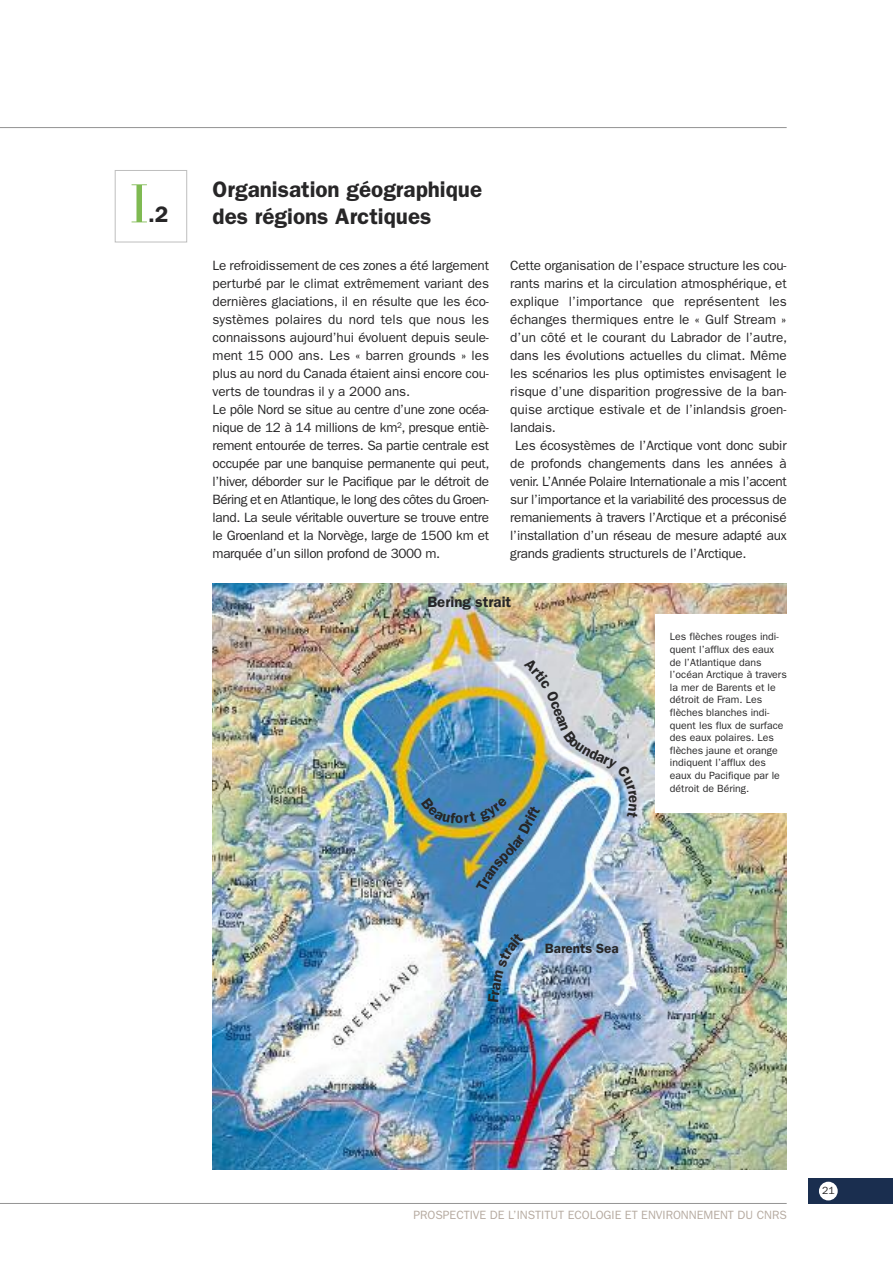
<style>
.page{position:relative;width:893px;height:1263px;background:#fff}
.page>*{position:absolute;margin:0;border:0;box-sizing:border-box;transform-origin:0 0}
.t1{font:54px "Bauer Bodoni";color:#7fba52}
.t2{font:600 22.5px "Franklin Gothic";color:#272627}
.t3{font:600 15px "Franklin Gothic";color:#272627}
.t4{font:13.5px/18px "Franklin Gothic";letter-spacing:-.015em;color:#272627}
.t5{font:600 13.5px "Franklin Gothic";color:#272627}
.t6{font:12px "Franklin Gothic";color:#b6aba1}
.t7{font:10.5px/12.6px "Franklin Gothic";color:#272627}
</style>
<div class="page">
<hr style="left:0;top:127px;width:787px;height:1px;background:#939393">
<hr style="left:0;top:1203px;width:787px;height:1px;background:#939393">
<div style="left:808px;top:1178px;width:85px;height:25px;background:#1a2e4f"></div>
<div style="left:819px;top:1182px;width:19px;height:18px;background:#fff;border-radius:50%"></div>
<div style="left:115px;top:170px;width:72px;height:72px;border:1px solid #bebebe"></div>
<img style="left:213px;top:583px;width:574px;height:587px">
<div style="left:655px;top:614px;width:238px;height:198px;background:#fff"></div>
<img style="left:488px;top:932px;width:36px;height:70px">
<img style="left:421px;top:658px;width:217px;height:233px">
<p class="t2" style="left:213px;top:181px;width:271px">Organisation géographique</p>
<p class="t1" style="left:130px;top:184px;width:20px">I</p>
<p class="t2" style="left:148px;top:207px;width:22px">.2</p>
<p class="t2" style="left:213px;top:208px;width:220px">des régions Arctiques</p>
<p class="t4" style="left:213px;top:257px;width:279px">Le refroidissement de ces zones a été largement perturbé par le climat extrêmement variant des dernières glaciations, il en résulte que les éco&shy;systèmes polaires du nord tels que nous les connaissons aujourd’hui évoluent depuis seule&shy;ment 15 000 ans. Les « barren grounds » les plus au nord du Canada étaient ainsi encore cou&shy;verts de toundras il y a 2000 ans.<br>Le pôle Nord se situe au centre d’une zone océa&shy;nique de 12 à 14 millions de km<sup>2</sup>, presque entiè&shy;rement entourée de terres. Sa partie centrale est occupée par une banquise permanente qui peut, l’hiver, déborder sur le Pacifique par le détroit de Béring et en Atlantique, le long des côtes du Groen&shy;land. La seule véritable ouverture se trouve entre le Groenland et la Norvège, large de 1500 km et marquée d’un sillon profond de 3000 m.</p>
<p class="t4" style="left:510px;top:257px;width:278px">Cette organisation de l’espace structure les cou-</p>
<p class="t4" style="left:510px;top:275px;width:278px">rants marins et la circulation atmosphérique, et</p>
<p class="t4" style="left:510px;top:293px;width:278px">explique l’importance que représentent les</p>
<p class="t4" style="left:510px;top:311px;width:278px">échanges thermiques entre le « Gulf Stream »</p>
<p class="t4" style="left:510px;top:329px;width:279px">d’un côté et le courant du Labrador de l’autre,</p>
<p class="t4" style="left:510px;top:347px;width:278px">dans les évolutions actuelles du climat. Même</p>
<p class="t4" style="left:510px;top:365px;width:278px">les scénarios les plus optimistes envisagent le</p>
<p class="t4" style="left:510px;top:383px;width:278px">risque d’une disparition progressive de la ban-</p>
<p class="t4" style="left:510px;top:401px;width:278px">quise arctique estivale et de l’inlandsis groen-</p>
<p class="t4" style="left:510px;top:419px;width:47px">landais.</p>
<p class="t4" style="left:515px;top:437px;width:273px">Les écosystèmes de l’Arctique vont donc subir</p>
<p class="t4" style="left:510px;top:455px;width:278px">de profonds changements dans les années à</p>
<p class="t4" style="left:510px;top:473px;width:278px">venir. L’Année Polaire Internationale a mis l’accent</p>
<p class="t4" style="left:510px;top:491px;width:278px">sur l’importance et la variabilité des processus de</p>
<p class="t4" style="left:510px;top:509px;width:278px">remaniements à travers l’Arctique et a préconisé</p>
<p class="t4" style="left:510px;top:527px;width:278px">l’installation d’un réseau de mesure adapté aux</p>
<p class="t4" style="left:510px;top:545px;width:238px">grands gradients structurels de l’Arctique.</p>
<p class="t3" style="left:427px;top:596px;width:85px">Bering strait</p>
<p class="t7" style="left:670px;top:631px;width:118px">Les flèches rouges indi&shy;quent l’afflux des eaux de l’Atlantique dans l’océan Arctique à travers la mer de Barents et le détroit de Fram. Les flèches blanches indi&shy;quent les flux de surface des eaux polaires. Les flèches jaune et orange indiquent l’afflux des eaux du Pacifique par le détroit de Béring.</p>
<p class="t5" style="left:545px;top:944px;width:75px">Barents Sea</p>
<p class="t6" style="left:414px;top:1211px;width:375px">PROSPECTIVE DE L’INSTITUT ECOLOGIE ET ENVIRONNEMENT DU CNRS</p>
<p class="t7" style="left:822px;top:1185px;width:14px">21</p>
</div>
